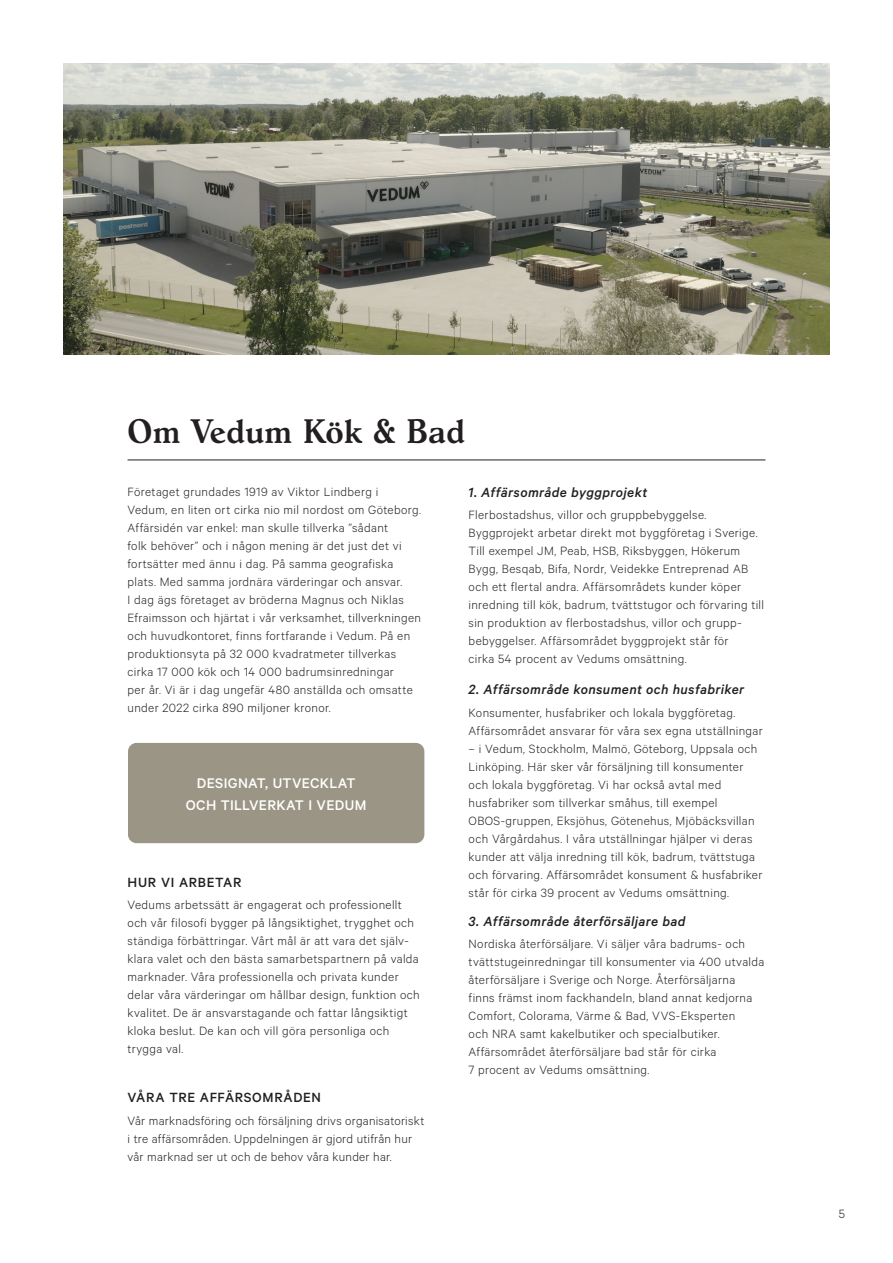
<style>
.page{position:relative;width:893px;height:1263px;background:#fff}
.page>*{position:absolute;margin:0;border:0;box-sizing:border-box;transform-origin:0 0}
.Huvudrubrik{font:500 33px "Hoboken Serial";letter-spacing:.02em;color:#231f20}
.Citat{font:500 15.75px/22.5px "Calibre";letter-spacing:.02em;color:#fff;text-align:center}
.Underrubrik_Kursivt{font:italic 500 15px "Calibre";letter-spacing:.025em;color:#231f20}
.Underrubrik{font:500 15px "Calibre";letter-spacing:.04em;color:#231f20}
.Brödtext{font:300 13.5px/18px "Calibre";letter-spacing:.025em;color:#231f20}
</style>
<div class="page">
<div style="left:128px;top:743px;width:296px;height:100px;background:#9b9585;border-radius:9px"></div>
<img style="left:64px;top:64px;width:765px;height:290px">
<hr style="left:128px;top:460px;width:637px;height:1px;background:#231f20">
<p class="Huvudrubrik" style="left:128px;top:412px;width:339px">Om Vedum Kök &amp; Bad</p>
<p class="Brödtext" style="left:128px;top:482px;width:295px">Företaget grundades 1919 av Viktor Lindberg i Vedum, en liten ort cirka nio mil nordost om Göteborg.<br>Affärsidén var enkel: man skulle tillverka ”sådant<br>folk behöver” och i någon mening är det just det vi fortsätter med ännu i dag. På samma geografiska plats. Med samma jordnära värderingar och ansvar.<br>I dag ägs företaget av bröderna Magnus och Niklas Efraimsson och hjärtat i vår verksamhet, tillverkningen och huvudkontoret, finns fortfarande i Vedum. På en produktionsyta på 32 000 kvadratmeter tillverkas cirka 17 000 kök och 14 000 badrumsinredningar<br>per år. Vi är i dag ungefär 480 anställda och omsatte under 2022 cirka 890 miljoner kronor.</p>
<p class="Citat" style="left:186px;top:771px;width:182px">DESIGNAT, UTVECKLAT<br>OCH TILLVERKAT I VEDUM</p>
<p class="Underrubrik" style="left:128px;top:873px;width:115px">HUR VI ARBETAR</p>
<p class="Brödtext" style="left:128px;top:895px;width:294px">Vedums arbetssätt är engagerat och professionellt och vår filosofi bygger på långsiktighet, trygghet och ständiga förbättringar. Vårt mål är att vara det själv&shy;klara valet och den bästa samarbetspartnern på valda marknader. Våra professionella och privata kunder delar våra värderingar om hållbar design, funktion och kvalitet. De är ansvarstagande och fattar långsiktigt kloka beslut. De kan och vill göra personliga och trygga val.</p>
<p class="Underrubrik" style="left:128px;top:1089px;width:195px">VÅRA TRE AFFÄRSOMRÅDEN</p>
<p class="Brödtext" style="left:128px;top:1111px;width:298px">Vår marknadsföring och försäljning drivs organisatoriskt i tre affärsområden. Uppdelningen är gjord utifrån hur vår marknad ser ut och de behov våra kunder har.</p>
<p class="Underrubrik_Kursivt" style="left:469px;top:484px;width:180px">1. Affärsområde byggprojekt</p>
<p class="Brödtext" style="left:469px;top:505px;width:297px">Flerbostadshus, villor och gruppbebyggelse.<br>Byggprojekt arbetar direkt mot byggföretag i Sverige.<br>Till exempel JM, Peab, HSB, Riksbyggen, Hökerum Bygg, Besqab, Bifa, Nordr, Veidekke Entreprenad AB och ett flertal andra. Affärsområdets kunder köper inredning till kök, badrum, tvättstugor och förvaring till sin produktion av flerbostadshus, villor och grupp&shy;bebyggelser. Affärsområdet byggprojekt står för<br>cirka 54 procent av Vedums omsättning.</p>
<p class="Underrubrik_Kursivt" style="left:469px;top:681px;width:277px">2. Affärsområde konsument och husfabriker</p>
<p class="Brödtext" style="left:469px;top:703px;width:296px">Konsumenter, husfabriker och lokala byggföretag.<br>Affärsområdet ansvarar för våra sex egna utställningar</p>
<p class="Brödtext" style="left:469px;top:739px;width:295px">– i Vedum, Stockholm, Malmö, Göteborg, Uppsala och Linköping. Här sker vår försäljning till konsumenter och lokala byggföretag. Vi har också avtal med husfabriker som tillverkar småhus, till exempel OBOS-gruppen, Eksjöhus, Götenehus, Mjöbäcksvillan och Vårgårdahus. I våra utställningar hjälper vi deras kunder att välja inredning till kök, badrum, tvättstuga och förvaring. Affärsområdet konsument &amp; husfabriker står för cirka 39 procent av Vedums omsättning.</p>
<p class="Underrubrik_Kursivt" style="left:469px;top:913px;width:218px">3. Affärsområde återförsäljare bad</p>
<p class="Brödtext" style="left:469px;top:934px;width:297px">Nordiska återförsäljare. Vi säljer våra badrums- och tvättstugeinredningar till konsumenter via 400 utvalda återförsäljare i Sverige och Norge. Återförsäljarna finns främst inom fackhandeln, bland annat kedjorna Comfort, Colorama, Värme &amp; Bad, VVS-Eksperten<br>och NRA samt kakelbutiker och specialbutiker.<br>Affärsområdet återförsäljare bad står för cirka<br>7 procent av Vedums omsättning.</p>
<p class="Brödtext" style="left:839px;top:1204px;width:8px">5</p>
</div>
